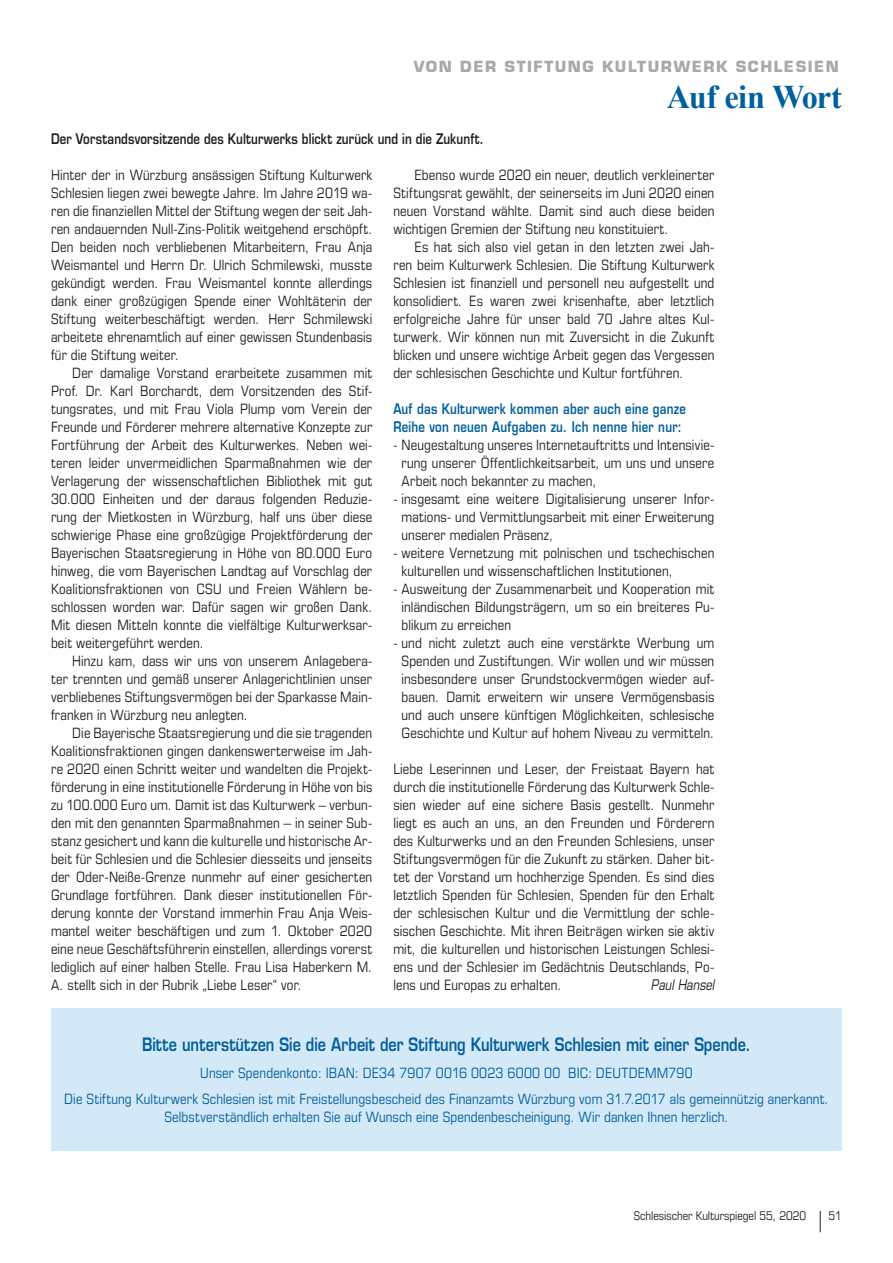
<style>
.page{position:relative;width:893px;height:1263px;background:#fff}
.page>*{position:absolute;margin:0;border:0;box-sizing:border-box;transform-origin:0 0}
.t1{font:700 33px "Times New Roman";letter-spacing:-.02em;color:#015f9e}
.t2{font:600 18px "Eurostile";color:#015f9e;scale:.8 1}
.t3{font:700 15px "Eurostile";letter-spacing:.1em;color:#a8a9ad}
.t4{font:condensed 14.25px/18px "Eurostile LTCE";letter-spacing:.01em;color:#231f20;text-align:justify}
.t5{font:condensed 14.25px/26.5px "Eurostile LTCE";letter-spacing:.01em;color:#015f9e;text-align:center}
.t6{font:600 14.25px/18px "Eurostile";letter-spacing:.02em;color:#015f9e;scale:.8 1}
.t7{font:600 14.25px "Eurostile";letter-spacing:.01em;color:#231f20;scale:.8 1}
.t8{font:italic 14.25px "Eurostile";color:#231f20;scale:.8 1}
.t9{font:condensed 12px "Eurostile LTCE";color:#231f20}
</style>
<div class="page">
<svg style="left:820px;top:1211px;width:1px;height:21px"></svg>
<div style="left:51px;top:1008px;width:791px;height:143px;background:#d4e9f7"></div>
<p class="t3" style="left:414px;top:57px;width:427px">VON DER STIFTUNG KULTURWERK SCHLESIEN</p>
<h1 class="t1" style="left:667px;top:78px;width:176px">Auf ein Wort</h1>
<p class="t7" style="left:51px;top:130px;width:542px">Der Vorstandsvorsitzende des Kulturwerks blickt zurück und in die Zukunft.</p>
<p class="t4" style="left:51px;top:166px;width:323px">Hinter der in Würzburg ansässigen Stiftung Kulturwerk Schlesien liegen zwei bewegte Jahre. Im Jahre 2019 wa&shy;ren die finanziellen Mittel der Stiftung wegen der seit Jah&shy;ren andauernden Null-Zins-Politik weitgehend erschöpft.<br>Den beiden noch verbliebenen Mitarbeitern, Frau Anja Weismantel und Herrn Dr. Ulrich Schmilewski, musste gekündigt werden. Frau Weismantel konnte allerdings dank einer großzügigen Spende einer Wohltäterin der Stiftung weiterbeschäftigt werden. Herr Schmilewski arbeitete ehrenamtlich auf einer gewissen Stundenbasis für die Stiftung weiter.</p>
<p class="t4" style="left:51px;top:364px;width:323px;text-indent:21px">Der damalige Vorstand erarbeitete zusammen mit Prof. Dr. Karl Borchardt, dem Vorsitzenden des Stif&shy;tungsrates, und mit Frau Viola Plump vom Verein der Freunde und Förderer mehrere alternative Konzepte zur Fortführung der Arbeit des Kulturwerkes. Neben wei&shy;teren leider unvermeidlichen Sparmaßnahmen wie der Verlagerung der wissenschaftlichen Bibliothek mit gut 30.000 Einheiten und der daraus folgenden Reduzie&shy;rung der Mietkosten in Würzburg, half uns über diese schwierige Phase eine großzügige Projektförderung der Bayerischen Staatsregierung in Höhe von 80.000 Euro hinweg, die vom Bayerischen Landtag auf Vorschlag der Koalitionsfraktionen von CSU und Freien Wählern be&shy;schlossen worden war. Dafür sagen wir großen Dank.<br>Mit diesen Mitteln konnte die vielfältige Kulturwerksar&shy;beit weitergeführt werden.</p>
<p class="t4" style="left:51px;top:652px;width:323px;text-indent:21px">Hinzu kam, dass wir uns von unserem Anlagebera&shy;ter trennten und gemäß unserer Anlagerichtlinien unser verbliebenes Stiftungsvermögen bei der Sparkasse Main&shy;franken in Würzburg neu anlegten.</p>
<p class="t4" style="left:51px;top:724px;width:323px;text-indent:21px">Die Bayerische Staatsregierung und die sie tragenden Koalitionsfraktionen gingen dankenswerterweise im Jah&shy;re 2020 einen Schritt weiter und wandelten die Projekt&shy;förderung in eine institutionelle Förderung in Höhe von bis zu 100.000 Euro um. Damit ist das Kulturwerk – verbun&shy;den mit den genannten Sparmaßnahmen – in seiner Sub&shy;stanz gesichert und kann die kulturelle und historische Ar&shy;beit für Schlesien und die Schlesier diesseits und jenseits der Oder-Neiße-Grenze nunmehr auf einer gesicherten Grundlage fortführen. Dank dieser institutionellen För&shy;derung konnte der Vorstand immerhin Frau Anja Weis&shy;mantel weiter beschäftigen und zum 1. Oktober 2020 eine neue Geschäftsführerin einstellen, allerdings vorerst lediglich auf einer halben Stelle. Frau Lisa Haberkern M.<br>A. stellt sich in der Rubrik „Liebe Leser“ vor.</p>
<p class="t4" style="left:393px;top:166px;width:322px;text-indent:21px">Ebenso wurde 2020 ein neuer, deutlich verkleinerter Stiftungsrat gewählt, der seinerseits im Juni 2020 einen neuen Vorstand wählte. Damit sind auch diese beiden wichtigen Gremien der Stiftung neu konstituiert.</p>
<p class="t4" style="left:393px;top:238px;width:323px;text-indent:21px">Es hat sich also viel getan in den letzten zwei Jah&shy;ren beim Kulturwerk Schlesien. Die Stiftung Kulturwerk Schlesien ist finanziell und personell neu aufgestellt und konsolidiert. Es waren zwei krisenhafte, aber letztlich erfolgreiche Jahre für unser bald 70 Jahre altes Kul&shy;turwerk. Wir können nun mit Zuversicht in die Zukunft blicken und unsere wichtige Arbeit gegen das Vergessen der schlesischen Geschichte und Kultur fortführen.</p>
<p class="t6" style="left:393px;top:400px;width:367px">Auf das Kulturwerk kommen aber auch eine ganze<br>Reihe von neuen Aufgaben zu. Ich nenne hier nur:</p>
<p class="t4" style="left:401px;top:436px;width:314px;text-indent:-8px">- Neugestaltung unseres Internetauftritts und Intensivie&shy;rung unserer Öffentlichkeitsarbeit, um uns und unsere Arbeit noch bekannter zu machen,</p>
<p class="t4" style="left:401px;top:490px;width:314px;text-indent:-8px">- insgesamt eine weitere Digitalisierung unserer Infor&shy;mations- und Vermittlungsarbeit mit einer Erweiterung unserer medialen Präsenz,</p>
<p class="t4" style="left:401px;top:544px;width:314px;text-indent:-8px">- weitere Vernetzung mit polnischen und tschechischen kulturellen und wissenschaftlichen Institutionen,</p>
<p class="t4" style="left:401px;top:580px;width:314px;text-indent:-8px">- Ausweitung der Zusammenarbeit und Kooperation mit inländischen Bildungsträgern, um so ein breiteres Pu&shy;blikum zu erreichen</p>
<p class="t4" style="left:393px;top:634px;width:323px;text-align:center">- und nicht zuletzt auch eine verstärkte Werbung um Spenden und Zustiftungen. Wir wollen und wir müssen insbesondere unser Grundstockvermögen wieder auf&shy;bauen. Damit erweitern wir unsere Vermögensbasis und auch unsere künftigen Möglichkeiten, schlesische Geschichte und Kultur auf hohem Niveau zu vermitteln.</p>
<p class="t4" style="left:393px;top:760px;width:323px">Liebe Leserinnen und Leser, der Freistaat Bayern hat durch die institutionelle Förderung das Kulturwerk Schle&shy;sien wieder auf eine sichere Basis gestellt. Nunmehr liegt es auch an uns, an den Freunden und Förderern des Kulturwerks und an den Freunden Schlesiens, unser Stiftungsvermögen für die Zukunft zu stärken. Daher bit&shy;tet der Vorstand um hochherzige Spenden. Es sind dies letztlich Spenden für Schlesien, Spenden für den Erhalt der schlesischen Kultur und die Vermittlung der schle&shy;sischen Geschichte. Mit ihren Beiträgen wirken sie aktiv mit, die kulturellen und historischen Leistungen Schlesi&shy;ens und der Schlesier im Gedächtnis Deutschlands, Po&shy;lens und Europas zu erhalten.</p>
<p class="t8" style="left:651px;top:976px;width:81px">Paul Hansel</p>
<p class="t2" style="left:142px;top:1033px;width:762px">Bitte unterstützen Sie die Arbeit der Stiftung Kulturwerk Schlesien mit einer Spende.</p>
<p class="t5" style="left:64px;top:1059px;width:766px">Unser Spendenkonto: IBAN: DE34 7907 0016 0023 6000 00 BIC: DEUTDEMM790<br>Die Stiftung Kulturwerk Schlesien ist mit Freistellungsbescheid des Finanzamts Würzburg vom 31.7.2017 als gemeinnützig anerkannt.</p>
<p class="t5" style="left:164px;top:1104px;width:566px">Selbstverständlich erhalten Sie auf Wunsch eine Spendenbescheinigung. Wir danken Ihnen herzlich.</p>
<p class="t9" style="left:634px;top:1208px;width:174px">Schlesischer Kulturspiegel 55, 2020</p>
<p class="t9" style="left:829px;top:1209px;width:15px">51</p>
</div>
